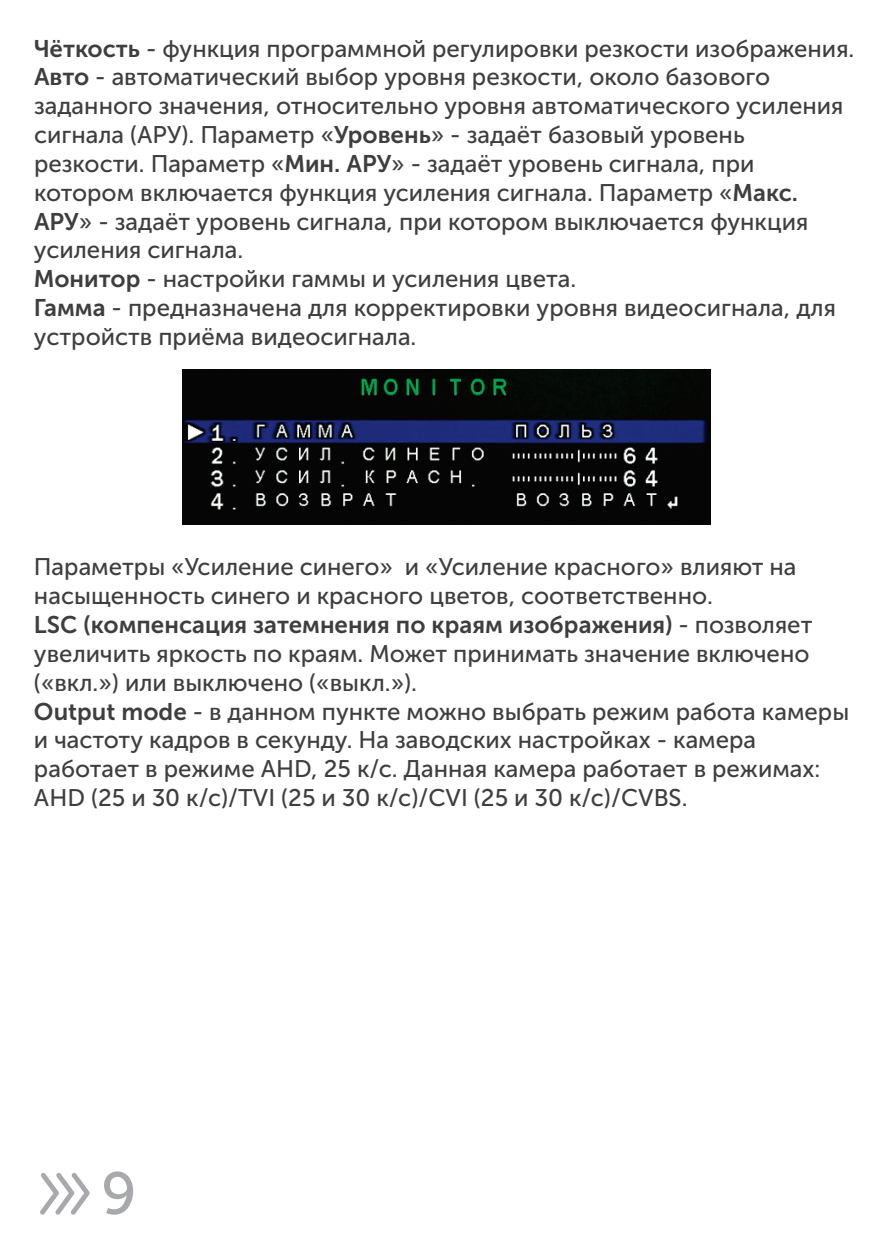
<style>
.page{position:relative;width:893px;height:1234px;background:#fff}
.page>*{position:absolute;margin:0;border:0;box-sizing:border-box;transform-origin:0 0}
.t1{font:59.1px "Museo Sans Cyrl 500";color:#a8a9ad}
.t2{font:24px/28.8px "Museo Sans Cyrl 500";color:#3e3e3f}
.t3{font:24px "Museo Sans Cyrl 700";color:#3e3e3f}
.s1{font-family:"Museo Sans Cyrl 700"}
.s2{font-family:"Museo Sans Cyrl 500"}
</style>
<div class="page">
<img style="left:183px;top:369px;width:527px;height:155px">
<svg style="left:40px;top:1173px;width:50px;height:41px"></svg>
<p class="t2" style="left:34px;top:36px;width:822px"><span class="s1">Чёткость</span> - функция программной регулировки резкости изображения.<br><span class="s1">Авто</span> - автоматический выбор уровня резкости, около базового заданного значения, относительно уровня автоматического усиления сигнала (АРУ). Параметр «<span class="s1">Уровень</span>» - задаёт базовый уровень резкости. Параметр «<span class="s1">Мин. АРУ</span>» - задаёт уровень сигнала, при котором включается функция усиления сигнала. Параметр «<span class="s1">Макс.<br>АРУ</span>» - задаёт уровень сигнала, при котором выключается функция усиления сигнала.<br><span class="s1">Монитор</span> - настройки гаммы и усиления цвета.<br><span class="s1">Гамма</span> - предназначена для корректировки уровня видеосигнала, для устройств приёма видеосигнала.</p>
<p class="t2" style="left:34px;top:555px;width:764px">Параметры «Усиление синего» и «Усиление красного» влияют на насыщенность синего и красного цветов, соответственно.</p>
<p class="t3" style="left:34px;top:615px;width:780px">LSC (компенсация затемнения по краям изображения) <span class="s2">- позволяет</span></p>
<p class="t2" style="left:34px;top:641px;width:817px">увеличить яркость по краям. Может принимать значение включено («вкл.») или выключено («выкл.»).<br><span class="s1">Output mode</span> - в данном пункте можно выбрать режим работа камеры и частоту кадров в секунду. На заводских настройках - камера работает в режиме AHD, 25 к/с. Данная камера работает в режимах:<br>AHD (25 и 30 к/с)/TVI (25 и 30 к/с)/CVI (25 и 30 к/с)/CVBS.</p>
<h1 class="t1" style="left:101px;top:1169px;width:37px">9</h1>
</div>
